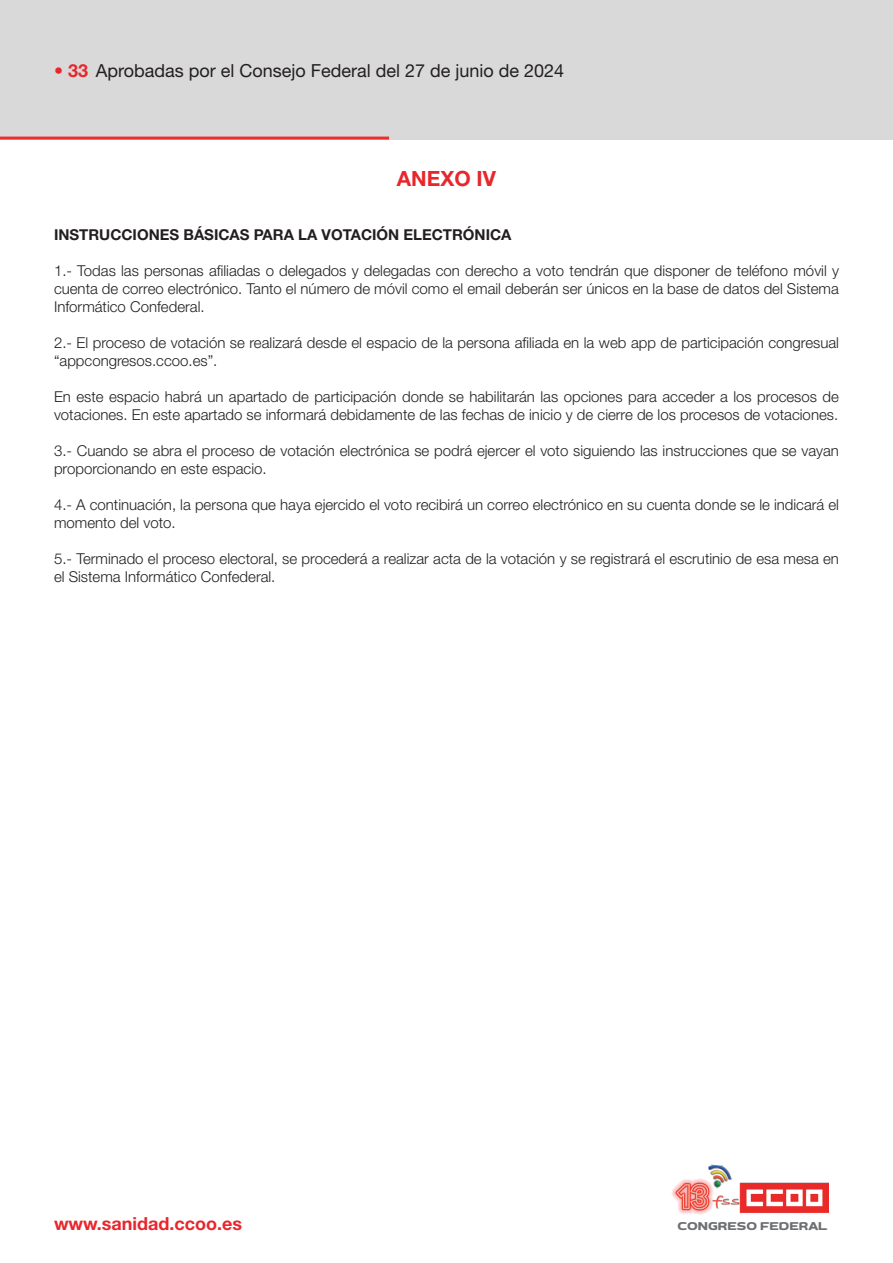
<style>
.page{position:relative;width:893px;height:1263px;background:#fff}
.page>*{position:absolute;margin:0;border:0;box-sizing:border-box;transform-origin:0 0}
.t1{font:700 21px "Helvetica Neue LT Std";color:#e8262c}
.t2{font:18px "Helvetica Neue LT Std";color:#231f20}
.t3{font:700 18px "Helvetica Neue LT Std";color:#e8262c}
.t4{font:300 15px/18px "Helvetica Neue LT Std";color:#231f20}
.t5{font:700 15px "Helvetica Neue LT Std";color:#231f20}
.t6{font:12.45px "Dumondi Bo Ex";color:#6d6f73}
.s1{font-weight:700;color:#e8262c}
</style>
<div class="page">
<div style="left:0;top:0;width:893px;height:140px;background:#d8d9d8"></div>
<hr style="left:0;top:137px;width:389px;height:3px;background:#ee2d2d">
<img style="left:708px;top:1164px;width:24px;height:25px">
<img style="left:739px;top:1182px;width:89px;height:31px">
<img style="left:672px;top:1178px;width:43px;height:37px">
<img style="left:713px;top:1196px;width:26px;height:13px">
<p class="t2" style="left:54px;top:60px;width:512px"><span class="s1">• 33</span> Aprobadas por el Consejo Federal del 27 de junio de 2024</p>
<h1 class="t1" style="left:397px;top:165px;width:101px">ANEXO IV</h1>
<p class="t5" style="left:54px;top:225px;width:459px">INSTRUCCIONES BÁSICAS PARA LA VOTACIÓN ELECTRÓNICA</p>
<p class="t4" style="left:54px;top:261px;width:786px;text-align:justify">1.- Todas las personas afiliadas o delegados y delegadas con derecho a voto tendrán que disponer de teléfono móvil y cuenta de correo electrónico. Tanto el número de móvil como el email deberán ser únicos en la base de datos del Sistema Informático Confederal.</p>
<p class="t4" style="left:54px;top:333px;width:786px">2.- El proceso de votación se realizará desde el espacio de la persona afiliada en la web app de participación congresual “appcongresos.ccoo.es”.</p>
<p class="t4" style="left:54px;top:387px;width:786px">En este espacio habrá un apartado de participación donde se habilitarán las opciones para acceder a los procesos de votaciones. En este apartado se informará debidamente de las fechas de inicio y de cierre de los procesos de votaciones.</p>
<p class="t4" style="left:54px;top:441px;width:786px">3.- Cuando se abra el proceso de votación electrónica se podrá ejercer el voto siguiendo las instrucciones que se vayan proporcionando en este espacio.</p>
<p class="t4" style="left:54px;top:495px;width:786px">4.- A continuación, la persona que haya ejercido el voto recibirá un correo electrónico en su cuenta donde se le indicará el momento del voto.</p>
<p class="t4" style="left:54px;top:549px;width:786px">5.- Terminado el proceso electoral, se procederá a realizar acta de la votación y se registrará el escrutinio de esa mesa en el Sistema Informático Confederal.</p>
<p class="t3" style="left:54px;top:1213px;width:190px">www.sanidad.ccoo.es</p>
<p class="t6" style="left:677px;top:1218px;width:151px">CONGRESO FEDERAL</p>
</div>
